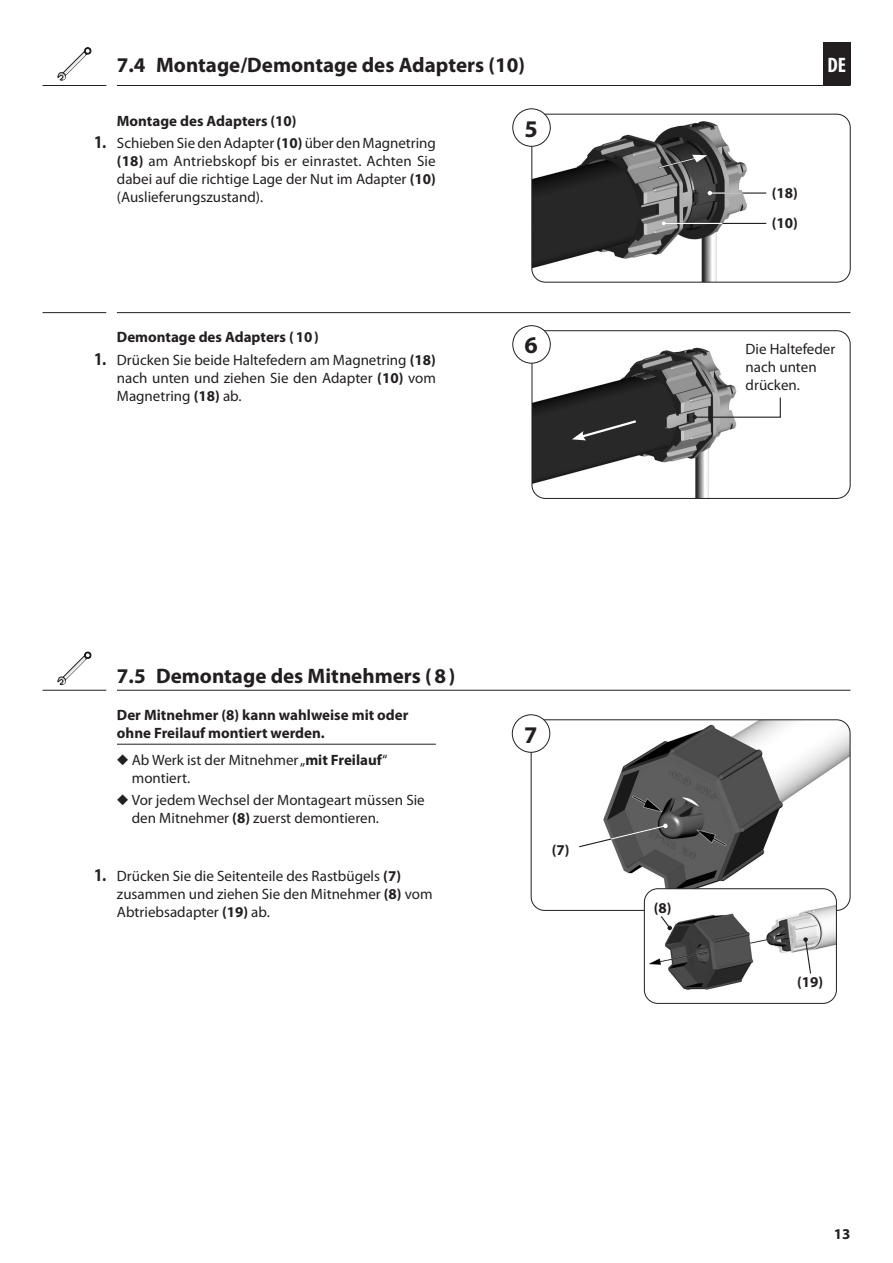
<style>
.page{position:relative;width:893px;height:1263px;background:#fff}
.page>*{position:absolute;margin:0;border:0;box-sizing:border-box;transform-origin:0 0}
.t1{font:700 24px "Myriad Pro";color:#231f20}
.t2{font:700 21px "Myriad Pro";color:#231f20}
.t3{font:700 condensed 21px "Myriad Pro";color:#fff}
.Fließtext_-_DE{font:15px/18px "Myriad Pro";color:#231f20}
.Untertitel_mit_Linie{font:700 15px/18px "Myriad Pro";color:#231f20}
.Untertitel_-_DE{font:700 15px "Myriad Pro";color:#231f20}
.s1{font-weight:700;font-stretch:condensed;font-size:18px}
.s2{font-weight:700}
</style>
<div class="page">
<hr style="left:117px;top:85px;width:733px;height:1px;background:#231f20">
<hr style="left:43px;top:85px;width:63px;height:1px;background:#231f20">
<div style="left:823px;top:43px;width:27px;height:42px;background:#231f20"></div>
<hr style="left:117px;top:312px;width:733px;height:1px;background:#231f20">
<hr style="left:43px;top:312px;width:63px;height:1px;background:#231f20">
<img style="left:532px;top:332px;width:205px;height:166px">
<div style="left:532px;top:330px;width:318px;height:169px;border:1px solid #231f20;border-radius:14px"></div>
<img style="left:533px;top:116px;width:223px;height:165px">
<div style="left:531px;top:114px;width:320px;height:169px;border:1px solid #231f20;border-radius:14px"></div>
<div style="left:513px;top:109px;width:37px;height:37px;background:#fff;border-radius:50%"></div>
<div style="left:512px;top:108px;width:39px;height:39px;border:1px solid #231f20;border-radius:50%"></div>
<div style="left:513px;top:326px;width:37px;height:37px;background:#fff;border-radius:50%"></div>
<div style="left:512px;top:325px;width:39px;height:39px;border:1px solid #231f20;border-radius:50%"></div>
<img style="left:603px;top:721px;width:247px;height:184px">
<div style="left:531px;top:719px;width:319px;height:192px;border:1px solid #231f20;border-radius:14px"></div>
<img style="left:644px;top:889px;width:192px;height:113px">
<div style="left:644px;top:888px;width:193px;height:116px;border:1px solid #231f20;border-radius:14px"></div>
<svg style="left:660px;top:915px;width:12px;height:15px"></svg>
<svg style="left:803px;top:937px;width:9px;height:38px"></svg>
<div style="left:512px;top:715px;width:38px;height:37px;background:#fff;border-radius:50%"></div>
<div style="left:512px;top:714px;width:38px;height:39px;border:1px solid #231f20;border-radius:50%"></div>
<hr style="left:710px;top:192px;width:56px;height:2px;background:#231f20">
<hr style="left:710px;top:192px;width:33px;height:2px;background:#fff">
<svg style="left:708px;top:191px;width:4px;height:4px"></svg>
<hr style="left:664px;top:223px;width:102px;height:1px;background:#231f20">
<hr style="left:664px;top:223px;width:58px;height:1px;background:#fff">
<svg style="left:661px;top:221px;width:5px;height:5px"></svg>
<svg style="left:579px;top:823px;width:90px;height:25px"></svg>
<svg style="left:572px;top:419px;width:66px;height:21px"></svg>
<svg style="left:692px;top:396px;width:89px;height:23px"></svg>
<hr style="left:117px;top:744px;width:319px;height:1px;background:#231f20">
<hr style="left:117px;top:690px;width:733px;height:1px;background:#231f20">
<hr style="left:43px;top:690px;width:63px;height:1px;background:#231f20">
<svg style="left:58px;top:47px;width:33px;height:33px"></svg>
<svg style="left:58px;top:651px;width:33px;height:34px"></svg>
<p class="t2" style="left:117px;top:53px;width:410px">7.4 Montage/Demontage des Adapters (10)</p>
<p class="Untertitel_-_DE" style="left:117px;top:112px;width:181px">Montage des Adapters (10)</p>
<p class="Fließtext_-_DE" style="left:117px;top:135px;width:320px;text-align:justify;text-indent:-22px"><span class="s1">1.</span> Schieben Sie den Adapter <span class="s2">(10)</span> über den Magnetring <span class="s2">(18)</span> am Antriebskopf bis er einrastet. Achten Sie dabei auf die richtige Lage der Nut im Adapter <span class="s2">(10) </span>(Auslieferungszustand).</p>
<p class="t1" style="left:524px;top:115px;width:15px">5</p>
<h2 class="t3" style="left:827px;top:53px;width:20px">DE</h2>
<p class="Untertitel_-_DE" style="left:772px;top:184px;width:28px">(18)</p>
<p class="Untertitel_-_DE" style="left:772px;top:214px;width:28px">(10)</p>
<p class="Untertitel_-_DE" style="left:117px;top:328px;width:204px">Demontage des Adapters (10)</p>
<p class="Fließtext_-_DE" style="left:117px;top:351px;width:320px;text-align:justify;text-indent:-22px"><span class="s1">1.</span> Drücken Sie beide Haltefedern am Magnetring <span class="s2">(18) </span>nach unten und ziehen Sie den Adapter <span class="s2">(10)</span> vom Magnetring <span class="s2">(18)</span> ab.</p>
<p class="Fließtext_-_DE" style="left:746px;top:341px;width:91px">Die Haltefeder nach unten drücken.</p>
<p class="t1" style="left:525px;top:331px;width:15px">6</p>
<p class="t2" style="left:117px;top:664px;width:340px">7.5 Demontage des Mitnehmers (8)</p>
<p class="Untertitel_mit_Linie" style="left:117px;top:706px;width:293px">Der Mitnehmer (8) kann wahlweise mit oder ohne Freilauf montiert werden.</p>
<p class="Fließtext_-_DE" style="left:132px;top:751px;width:257px;text-indent:-15px">◆ Ab Werk ist der Mitnehmer „<span class="s2">mit Freilauf</span>“ montiert.</p>
<p class="Fließtext_-_DE" style="left:132px;top:792px;width:294px;text-indent:-15px">◆ Vor jedem Wechsel der Montageart müssen Sie den Mitnehmer <span class="s2">(8)</span> zuerst demontieren.</p>
<p class="Fließtext_-_DE" style="left:117px;top:867px;width:317px;text-indent:-22px"><span class="s1">1.</span> Drücken Sie die Seitenteile des Rastbügels <span class="s2">(7) </span>zusammen und ziehen Sie den Mitnehmer <span class="s2">(8)</span> vom<br>Abtriebsadapter <span class="s2">(19)</span> ab.</p>
<p class="t1" style="left:524px;top:721px;width:15px">7</p>
<p class="Untertitel_-_DE" style="left:552px;top:842px;width:19px">(7)</p>
<p class="Untertitel_-_DE" style="left:654px;top:899px;width:19px">(8)</p>
<p class="Untertitel_-_DE" style="left:797px;top:974px;width:28px">(19)</p>
<p class="Untertitel_mit_Linie" style="left:834px;top:1225px;width:18px">13</p>
</div>
